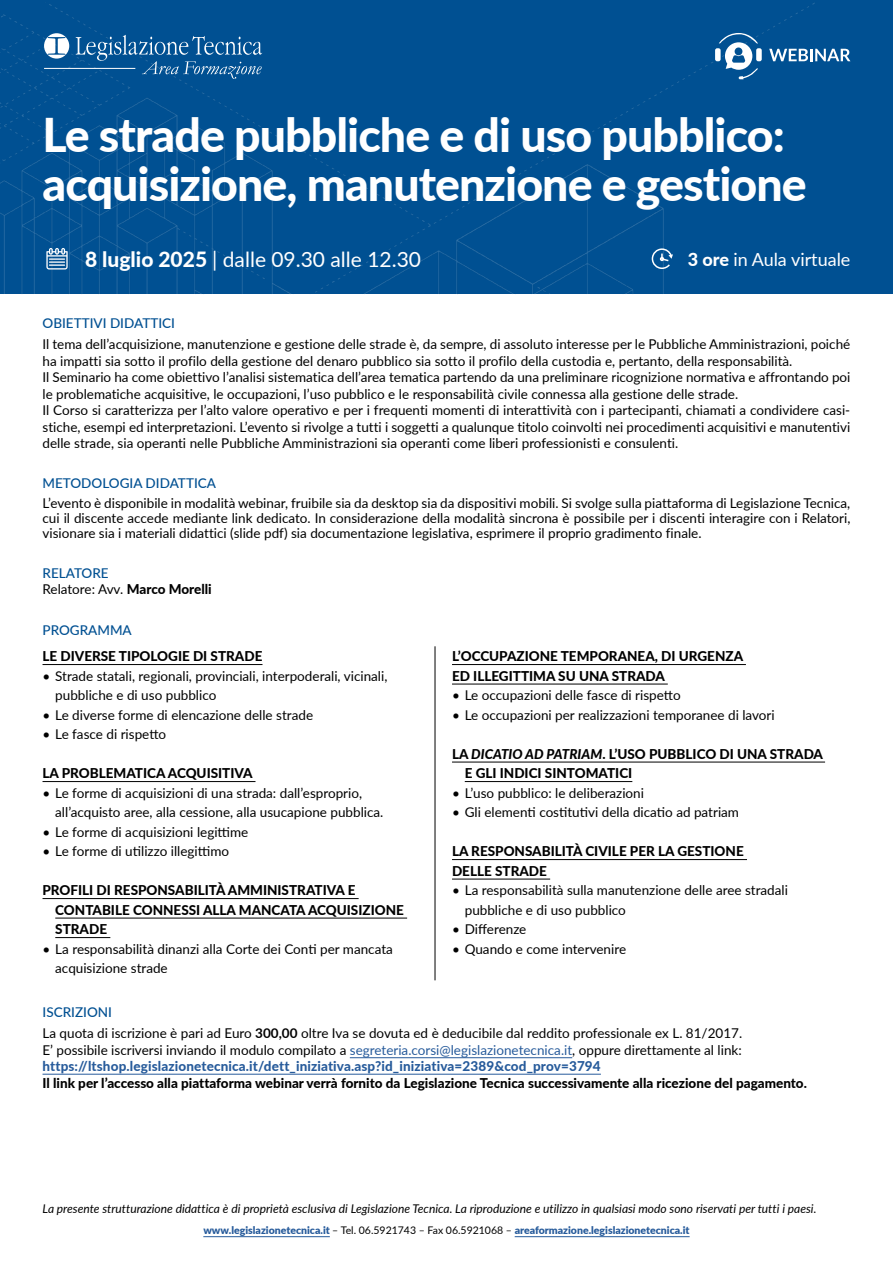
<style>
.page{position:relative;width:893px;height:1263px;background:#fff}
.page>*{position:absolute;margin:0;border:0;box-sizing:border-box;transform-origin:0 0}
.t1{font:800 46.5px/49.5px "Lato";letter-spacing:-.02em;color:#fff}
.t2{font:21px "Lato";color:#fff}
.t3{font:18px "Lato";color:#fff}
.t4{font:13.5px/16.5px "Lato";color:#000}
.t5{font:800 13.5px/19.5px "Lato";color:#000}
.t6{font:800 13.5px/16.5px "Lato";letter-spacing:.01em;color:#275b9b}
.t7{font:500 13.5px "Lato";color:#005092}
.t8{font:italic 12px "Lato";color:#000}
.t9{font:900 10.5px "Lato";color:#275b9b}
.s1{font-weight:800}
.s2{font-style:italic}
.s3{font-weight:500;color:#005092}
.s4{font-weight:700}
.s5{font-weight:400;color:#000}
.s6{font-weight:400}
</style>
<div class="page">
<div style="left:0;top:3px;width:893px;height:291px;background:#005092"></div>
<hr style="left:203px;top:1236px;width:127px;height:1px;background:#275b9b">
<hr style="left:515px;top:1236px;width:175px;height:1px;background:#275b9b">
<hr style="left:350px;top:1057px;width:222px;height:1px;background:#275b9b">
<hr style="left:43px;top:1074px;width:558px;height:1px;background:#275b9b">
<svg style="left:769px;top:49px;width:81px;height:12px"></svg>
<div style="left:715px;top:48px;width:6px;height:13px;background:#fff;border-radius:2px"></div>
<div style="left:756px;top:48px;width:6px;height:13px;background:#fff;border-radius:2px"></div>
<svg style="left:719px;top:33px;width:39px;height:46px"></svg>
<svg style="left:651px;top:248px;width:22px;height:22px"></svg>
<svg style="left:46px;top:248px;width:22px;height:21px"></svg>
<svg style="left:76px;top:35px;width:186px;height:44px;background:#1f659f"></svg>
<svg style="left:44px;top:33px;width:25px;height:26px"></svg>
<hr style="left:44px;top:68px;width:91px;height:1px;background:#fff">
<hr style="left:43px;top:664px;width:219px;height:1px;background:#000">
<hr style="left:43px;top:781px;width:212px;height:1px;background:#000">
<hr style="left:43px;top:898px;width:316px;height:1px;background:#000">
<hr style="left:55px;top:918px;width:352px;height:1px;background:#000">
<hr style="left:55px;top:937px;width:55px;height:1px;background:#000">
<hr style="left:452px;top:664px;width:294px;height:1px;background:#000">
<hr style="left:452px;top:684px;width:216px;height:1px;background:#000">
<hr style="left:452px;top:762px;width:373px;height:1px;background:#000">
<hr style="left:465px;top:781px;width:167px;height:1px;background:#000">
<hr style="left:452px;top:859px;width:295px;height:1px;background:#000">
<hr style="left:452px;top:879px;width:98px;height:1px;background:#000">
<hr style="left:435px;top:646px;width:1px;height:334px;background:#000">
<h1 class="t1" style="left:43px;top:108px;width:766px">Le strade pubbliche e di uso pubblico: acquisizione, manutenzione e gestione</h1>
<h2 class="t2" style="left:85px;top:244px;width:337px"><span class="s1">8 luglio 2025</span> | dalle 09.30 alle 12.30</h2>
<h3 class="t3" style="left:688px;top:247px;width:164px"><span class="s1">3 ore</span> in Aula virtuale</h3>
<p class="t7" style="left:43px;top:313px;width:134px">OBIETTIVI DIDATTICI</p>
<p class="t4" style="left:43px;top:335px;width:809px">Il tema dell’acquisizione, manutenzione e gestione delle strade è, da sempre, di assoluto interesse per le Pubbliche Amministrazioni, poiché ha impatti sia sotto il profilo della gestione del denaro pubblico sia sotto il profilo della custodia e, pertanto, della responsabilità.<br>Il Seminario ha come obiettivo l’analisi sistematica dell’area tematica partendo da una preliminare ricognizione normativa e affrontando poi le problematiche acquisitive, le occupazioni, l’uso pubblico e le responsabilità civile connessa alla gestione delle strade.<br>Il Corso si caratterizza per l’alto valore operativo e per i frequenti momenti di interattività con i partecipanti, chiamati a condividere casi&shy;stiche, esempi ed interpretazioni. L’evento si rivolge a tutti i soggetti a qualunque titolo coinvolti nei procedimenti acquisitivi e manutentivi delle strade, sia operanti nelle Pubbliche Amministrazioni sia operanti come liberi professionisti e consulenti.</p>
<p class="t7" style="left:43px;top:474px;width:175px">METODOLOGIA DIDATTICA</p>
<p class="t4" style="left:43px;top:495px;width:809px;line-height:15px;text-align:justify">L’evento è disponibile in modalità webinar, fruibile sia da desktop sia da dispositivi mobili. Si svolge sulla piattaforma di Legislazione Tecnica, cui il discente accede mediante link dedicato. In considerazione della modalità sincrona è possibile per i discenti interagire con i Relatori, visionare sia i materiali didattici (slide pdf) sia documentazione legislativa, esprimere il proprio gradimento finale.</p>
<p class="t7" style="left:43px;top:563px;width:68px">RELATORE</p>
<p class="t4" style="left:43px;top:580px;width:171px">Relatore: Avv. <span class="s1">Marco Morelli</span></p>
<p class="t7" style="left:43px;top:620px;width:91px">PROGRAMMA</p>
<p class="t5" style="left:43px;top:646px;width:221px">LE DIVERSE TIPOLOGIE DI STRADE</p>
<p class="t4" style="left:55px;top:666px;width:334px;line-height:19.5px;text-indent:-13px">• Strade statali, regionali, provinciali, interpoderali, vicinali, pubbliche e di uso pubblico</p>
<p class="t4" style="left:43px;top:706px;width:272px">• Le diverse forme di elencazione delle strade</p>
<p class="t4" style="left:43px;top:726px;width:125px">• Le fasce di rispetto</p>
<p class="t5" style="left:43px;top:763px;width:212px">LA PROBLEMATICA ACQUISITIVA</p>
<p class="t4" style="left:55px;top:783px;width:330px;line-height:19.5px;text-indent:-13px">• Le forme di acquisizioni di una strada: dall’esproprio, all’acquisto aree, alla cessione, alla usucapione pubblica.</p>
<p class="t4" style="left:43px;top:823px;width:207px">• Le forme di acquisizioni legittime</p>
<p class="t4" style="left:43px;top:843px;width:188px">• Le forme di utilizzo illegittimo</p>
<p class="t5" style="left:55px;top:880px;width:350px;text-indent:-13px">PROFILI DI RESPONSABILITÀ AMMINISTRATIVA E<br>CONTABILE CONNESSI ALLA MANCATA ACQUISIZIONE<br>STRADE</p>
<p class="t4" style="left:55px;top:939px;width:339px;line-height:19.5px;text-indent:-13px">• La responsabilità dinanzi alla Corte dei Conti per mancata acquisizione strade</p>
<p class="t5" style="left:452px;top:646px;width:293px">L’OCCUPAZIONE TEMPORANEA, DI URGENZA<br>ED ILLEGITTIMA SU UNA STRADA</p>
<p class="t4" style="left:452px;top:687px;width:230px">• Le occupazioni delle fasce di rispetto</p>
<p class="t4" style="left:452px;top:706px;width:324px">• Le occupazioni per realizzazioni temporanee di lavori</p>
<p class="t5" style="left:465px;top:744px;width:360px;text-indent:-13px">LA <span class="s2">DICATIO AD PATRIAM</span>. L’USO PUBBLICO DI UNA STRADA<br>E GLI INDICI SINTOMATICI</p>
<p class="t4" style="left:452px;top:784px;width:194px">• L’uso pubblico: le deliberazioni</p>
<p class="t4" style="left:452px;top:804px;width:289px">• Gli elementi costitutivi della dicatio ad patriam</p>
<p class="t5" style="left:452px;top:841px;width:293px">LA RESPONSABILITÀ CIVILE PER LA GESTIONE<br>DELLE STRADE</p>
<p class="t4" style="left:465px;top:880px;width:325px;line-height:19.5px;text-indent:-13px">• La responsabilità sulla manutenzione delle aree stradali pubbliche e di uso pubblico</p>
<p class="t4" style="left:452px;top:921px;width:76px">• Differenze</p>
<p class="t4" style="left:452px;top:940px;width:176px">• Quando e come intervenire</p>
<p class="t4" style="left:43px;top:1001px;width:701px;line-height:21.1px"><span class="s3">ISCRIZIONI<br></span>La quota di iscrizione è pari ad Euro <span class="s4">300,00</span> oltre Iva se dovuta ed è deducibile dal reddito professionale ex L. 81/2017.</p>
<p class="t6" style="left:43px;top:1041px;width:701px"><span class="s5">E’ possibile iscriversi inviando il modulo compilato a</span> <span class="s6">segreteria.corsi@legislazionetecnica.it</span><span class="s5">, oppure direttamente al link: </span>https://ltshop.legislazionetecnica.it/dett_iniziativa.asp?id_iniziativa=2389&amp;cod_prov=3794</p>
<p class="t5" style="left:43px;top:1072px;width:766px">Il link per l’accesso alla piattaforma webinar verrà fornito da Legislazione Tecnica successivamente alla ricezione del pagamento.</p>
<p class="t8" style="left:43px;top:1200px;width:775px">La presente strutturazione didattica è di proprietà esclusiva di Legislazione Tecnica. La riproduzione e utilizzo in qualsiasi modo sono riservati per tutti i paesi.</p>
<p class="t9" style="left:203px;top:1222px;width:488px">www.legislazionetecnica.it <span class="s5">– Tel. 06.5921743 – Fax 06.5921068 –</span> areaformazione.legislazionetecnica.it</p>
</div>
